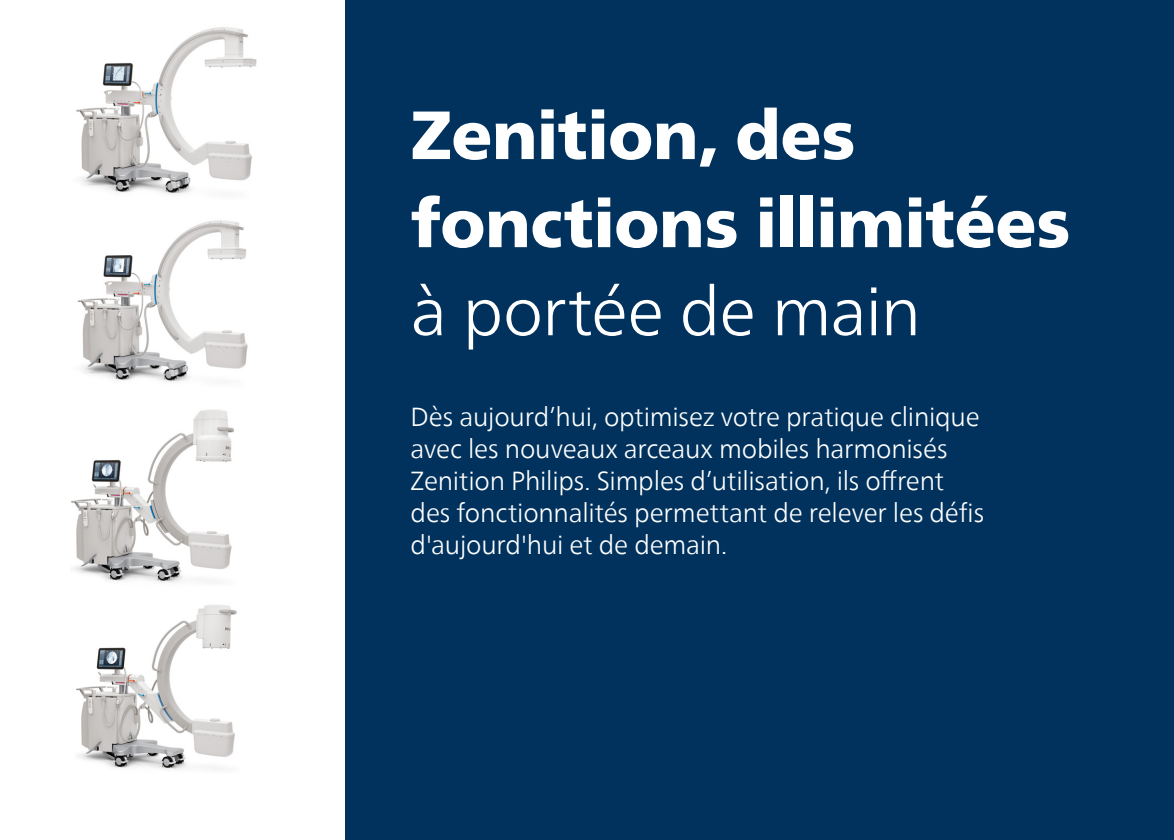
<style>
.page{position:relative;width:1174px;height:840px;background:#fff}
.page>*{position:absolute;margin:0;border:0;box-sizing:border-box;transform-origin:0 0}
.t1{font:900 68px/88px "Neue Frutiger World";letter-spacing:-.005em;color:#fff}
.t2{font:300 68px "Neue Frutiger World";letter-spacing:-.015em;color:#fff}
.t3{font:300 26px/32px "Neue Frutiger World";letter-spacing:-.01em;color:#fff}
</style>
<div class="page">
<img style="left:71px;top:409px;width:163px;height:174px">
<div style="left:346px;top:0;width:828px;height:839px;background:#00325d"></div>
<img style="left:76px;top:27px;width:180px;height:167px">
<img style="left:77px;top:220px;width:171px;height:162px">
<img style="left:76px;top:605px;width:161px;height:165px">
<h1 class="t1" style="left:410px;top:91px;width:661px">Zenition, des fonctions illimitées</h1>
<h1 class="t2" style="left:410px;top:258px;width:512px">à portée de main</h1>
<p class="t3" style="left:410px;top:400px;width:575px">Dès aujourd’hui, optimisez votre pratique clinique avec les nouveaux arceaux mobiles harmonisés Zenition Philips. Simples d’utilisation, ils offrent des fonctionnalités permettant de relever les défis d'aujourd'hui et de demain.</p>
</div>
